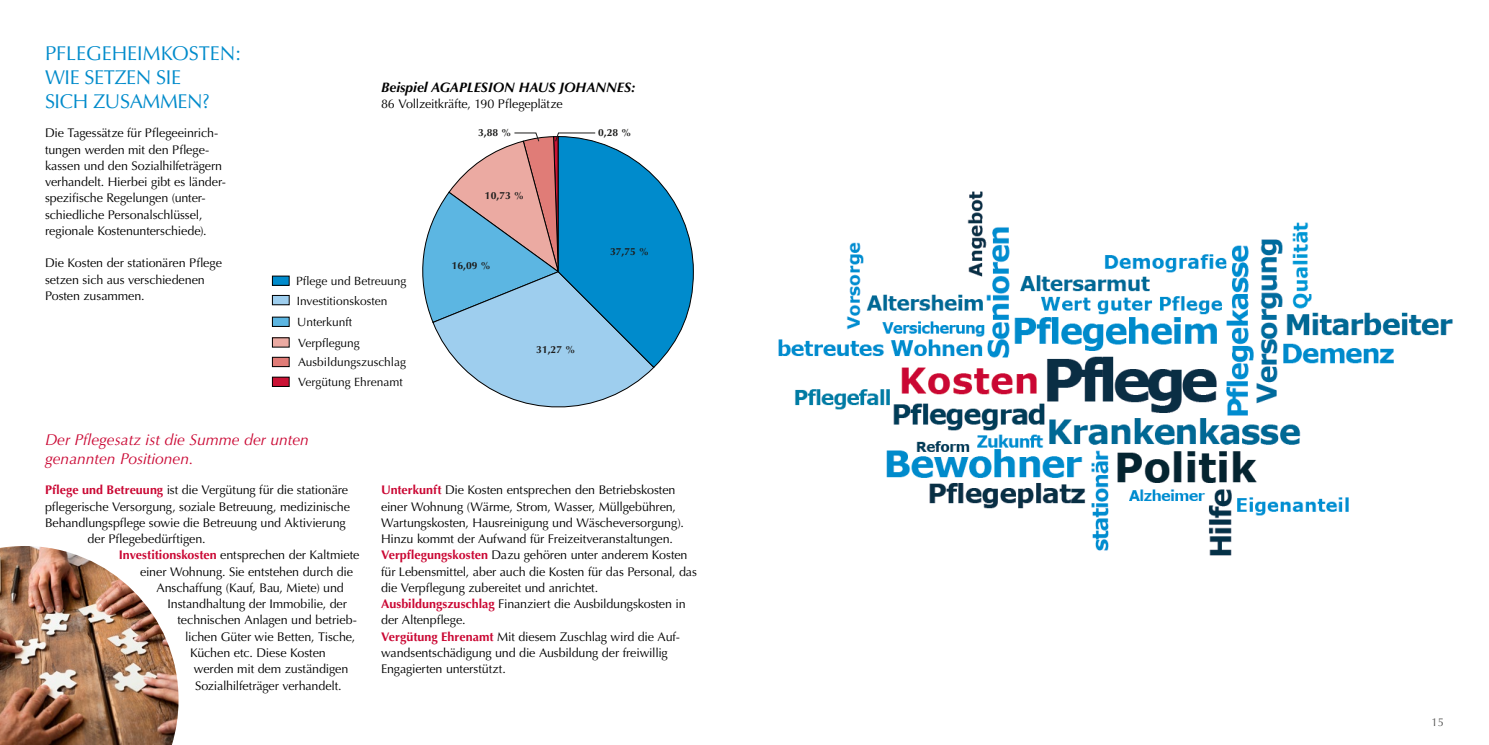
<style>
.page{position:relative;width:1489px;height:745px;background:#fff}
.page>*{position:absolute;margin:0;border:0;box-sizing:border-box;transform-origin:0 0}
.t1{font:20px/24px "Optima LT Pro";letter-spacing:-.02em;color:#008bcb}
.t2{font:italic 15.62px/18.8px "Optima LT Pro";color:#ca0733}
.t3{font:italic 700 13.75px "Optima LT Pro";color:#000}
.t4{font:12.5px/16.2px "Optima LT Pro";letter-spacing:-.01em;color:#000}
.t5{font:12px "Optima LT Pro";color:#000}
.t6{font:11.25px "Optima LT Pro";color:#575756}
.t7{font:700 10.38px "Optima LT Pro";color:#1d1d1c}
.s1{font-weight:700;color:#ca0733}
</style>
<div class="page">
<img style="left:0;top:546px;width:178px;height:198px">
<svg style="left:422px;top:132px;width:272px;height:276px"></svg>
<div style="left:272px;top:377px;width:17px;height:9px;background:#ca1335"></div>
<div style="left:272px;top:357px;width:17px;height:9px;background:#e07c77"></div>
<div style="left:272px;top:357px;width:17px;height:9px;border:1px solid #000"></div>
<div style="left:272px;top:337px;width:17px;height:10px;background:#ebaaa2"></div>
<div style="left:272px;top:317px;width:17px;height:9px;background:#5cb6e2"></div>
<div style="left:272px;top:295px;width:17px;height:9px;background:#9eceee"></div>
<div style="left:272px;top:295px;width:17px;height:10px;border:1px solid #000"></div>
<div style="left:272px;top:276px;width:17px;height:9px;background:#008bcc"></div>
<img style="left:778px;top:191px;width:675px;height:365px">
<h1 class="t1" style="left:45px;top:41px;width:197px">PFLEGEHEIMKOSTEN:<br>WIE SETZEN SIE<br>SICH ZUSAMMEN?</h1>
<p class="t4" style="left:45px;top:125px;width:182px">Die Tagessätze für Pflegeeinrich&shy;tungen werden mit den Pflege&shy;kassen und den Sozialhilfeträgern verhandelt. Hierbei gibt es länder&shy;spezifische Regelungen (unter&shy;schiedliche Personalschlüssel, regionale Kostenunterschiede).</p>
<p class="t4" style="left:45px;top:255px;width:178px">Die Kosten der stationären Pflege setzen sich aus verschiedenen<br>Posten zusammen.</p>
<p class="t3" style="left:381px;top:78px;width:256px">Beispiel AGAPLESION HAUS JOHANNES:</p>
<p class="t4" style="left:381px;top:95px;width:183px">86 Vollzeitkräfte, 190 Pflegeplätze</p>
<p class="t7" style="left:478px;top:126px;width:35px">3,88 %</p>
<p class="t7" style="left:598px;top:126px;width:35px">0,28 %</p>
<p class="t5" style="left:296px;top:273px;width:112px">Pflege und Betreuung</p>
<p class="t5" style="left:297px;top:293px;width:92px">Investitionskosten</p>
<p class="t5" style="left:297px;top:314px;width:57px">Unterkunft</p>
<p class="t5" style="left:298px;top:335px;width:63px">Verpflegung</p>
<p class="t5" style="left:298px;top:354px;width:109px">Ausbildungszuschlag</p>
<p class="t5" style="left:298px;top:374px;width:106px">Vergütung Ehrenamt</p>
<p class="t7" style="left:485px;top:188px;width:41px">10,73 %</p>
<p class="t7" style="left:451px;top:259px;width:41px">16,09 %</p>
<p class="t7" style="left:536px;top:343px;width:41px">31,27 %</p>
<p class="t7" style="left:610px;top:244px;width:41px">37,75 %</p>
<p class="t2" style="left:45px;top:430px;width:265px">Der Pflegesatz ist die Summe der unten genannten Positionen.</p>
<p class="t4" style="left:45px;top:481px;width:304px"><span class="s1">Pflege und Betreuung</span> ist die Vergütung für die stationäre</p>
<p class="t4" style="left:45px;top:498px;width:306px">pflegerische Versorgung, soziale Betreuung, medizinische</p>
<p class="t4" style="left:45px;top:514px;width:302px">Behandlungspflege sowie die Betreuung und Aktivierung</p>
<p class="t4" style="left:88px;top:530px;width:119px">der Pflegebedürftigen.</p>
<p class="t4" style="left:119px;top:546px;width:242px"><span class="s1">Investitionskosten</span> entsprechen der Kaltmiete</p>
<p class="t4" style="left:140px;top:563px;width:214px">einer Wohnung. Sie entstehen durch die</p>
<p class="t4" style="left:156px;top:579px;width:189px">Anschaffung (Kauf, Bau, Miete) und</p>
<p class="t4" style="left:168px;top:595px;width:181px">Instandhaltung der Immobilie, der</p>
<p class="t4" style="left:178px;top:611px;width:181px">technischen Anlagen und betrieb-</p>
<p class="t4" style="left:185px;top:628px;width:172px">lichen Güter wie Betten, Tische,</p>
<p class="t4" style="left:190px;top:644px;width:137px">Küchen etc. Diese Kosten</p>
<p class="t4" style="left:194px;top:660px;width:156px">werden mit dem zuständigen</p>
<p class="t4" style="left:195px;top:676px;width:148px">Sozialhilfeträger verhandelt.</p>
<p class="t4" style="left:381px;top:481px;width:317px"><span class="s1">Unterkunft</span> Die Kosten entsprechen den Betriebskosten einer Wohnung (Wärme, Strom, Wasser, Müllgebühren, Wartungskosten, Hausreinigung und Wäscheversorgung).<br>Hinzu kommt der Aufwand für Freizeitveranstaltungen.<br><span class="s1">Verpflegungskosten</span> Dazu gehören unter anderem Kosten für Lebensmittel, aber auch die Kosten für das Personal, das die Verpflegung zubereitet und anrichtet.<br><span class="s1">Ausbildungszuschlag</span> Finanziert die Ausbildungskosten in der Altenpflege.<br><span class="s1">Vergütung Ehrenamt</span> Mit diesem Zuschlag wird die Auf&shy;wandsentschädigung und die Ausbildung der freiwillig Engagierten unterstützt.</p>
<p class="t6" style="left:1431px;top:714px;width:14px">15</p>
</div>
